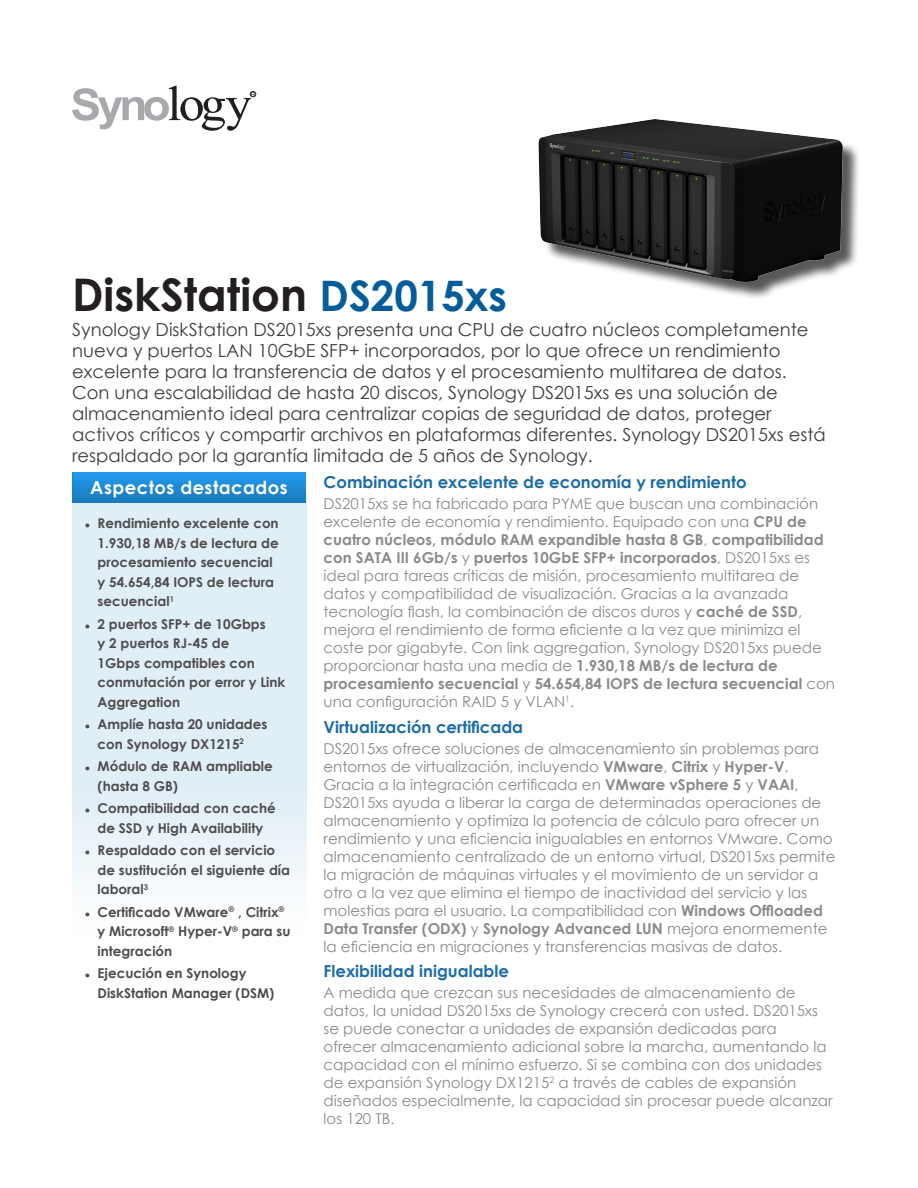
<style>
.page{position:relative;width:918px;height:1188px;background:#fff}
.page>*{position:absolute;margin:0;border:0;box-sizing:border-box;transform-origin:0 0}
.ChapterTitle{font:700 45px "Century Gothic";color:#231f20}
.ChapterTitleDesc{font:18px/21px "Century Gothic";color:#3e3e3f}
.ChapterTitleHighligh{font:700 18px "Century Gothic";letter-spacing:.025em;color:#fff}
.BodyHeading{font:700 16.5px "Century Gothic";color:#1d6ca5}
.BodyContent{font:15px/18px "Century Gothic";color:#8a8a8d}
.ChapterTitleBullet{font:700 13.5px/19.5px "Century Gothic";color:#4e4d4e}
.s1{font-size:42px;color:#045c9b}
.s2{font-family:"Arial";font-size:9px}
.s3{font-weight:700}
</style>
<div class="page">
<svg style="left:72px;top:86px;width:184px;height:45px"></svg>
<img style="left:72px;top:472px;width:234px;height:31px">
<div style="left:541px;top:121px;width:320px;height:179px;background:#231f20;opacity:.75"></div>
<img style="left:538px;top:119px;width:308px;height:171px">
<p class="ChapterTitle" style="left:72px;top:260px;width:436px">DiskStation <span class="s1">DS2015xs</span></p>
<p class="ChapterTitleDesc" style="left:72px;top:319px;width:755px">Synology DiskStation DS2015xs presenta una CPU de cuatro núcleos completamente nueva y puertos LAN 10GbE SFP+ incorporados, por lo que ofrece un rendimiento excelente para la transferencia de datos y el procesamiento multitarea de datos.<br>Con una escalabilidad de hasta 20 discos, Synology DS2015xs es una solución de almacenamiento ideal para centralizar copias de seguridad de datos, proteger activos críticos y compartir archivos en plataformas diferentes. Synology DS2015xs está respaldado por la garantía limitada de 5 años de Synology.</p>
<p class="ChapterTitleHighligh" style="left:90px;top:474px;width:199px">Aspectos destacados</p>
<p class="ChapterTitleBullet" style="left:98px;top:513px;width:183px;text-indent:-13px"><span class="s2">●</span> Rendimiento excelente con<br>1.930,18 MB/s de lectura de procesamiento secuencial y 54.654,84 IOPS de lectura secuencial<sup>1</sup></p>
<p class="ChapterTitleBullet" style="left:98px;top:614px;width:189px;text-indent:-13px"><span class="s2">●</span> 2 puertos SFP+ de 10Gbps<br>y 2 puertos RJ-45 de<br>1Gbps compatibles con conmutación por error y Link<br>Aggregation</p>
<p class="ChapterTitleBullet" style="left:98px;top:714px;width:171px;text-indent:-13px"><span class="s2">●</span> Amplíe hasta 20 unidades con Synology DX1215<sup>2</sup></p>
<p class="ChapterTitleBullet" style="left:98px;top:756px;width:177px;text-indent:-13px"><span class="s2">●</span> Módulo de RAM ampliable (hasta 8 GB)</p>
<p class="ChapterTitleBullet" style="left:85px;top:798px;width:192px;text-align:center"><span class="s2">●</span> Compatibilidad con caché de SSD y High Availability</p>
<p class="ChapterTitleBullet" style="left:98px;top:840px;width:194px;text-indent:-13px"><span class="s2">●</span> Respaldado con el servicio de sustitución el siguiente día laboral<sup>3</sup></p>
<p class="ChapterTitleBullet" style="left:98px;top:902px;width:195px;text-indent:-13px"><span class="s2">●</span> Certificado VMware<sup>®</sup> , Citrix<sup>® </sup>y Microsoft<sup>®</sup> Hyper-V<sup>®</sup> para su integración</p>
<p class="ChapterTitleBullet" style="left:98px;top:963px;width:178px;text-indent:-13px"><span class="s2">●</span> Ejecución en Synology<br>DiskStation Manager (DSM)</p>
<p class="BodyHeading" style="left:324px;top:469px;width:425px">Combinación excelente de economía y rendimiento</p>
<p class="BodyContent" style="left:324px;top:494px;width:513px">DS2015xs se ha fabricado para PYME que buscan una combinación excelente de economía y rendimiento. Equipado con una <span class="s3">CPU de cuatro núcleos, módulo RAM expandible hasta 8 GB</span>, <span class="s3">compatibilidad con SATA III 6Gb/s</span> y <span class="s3">puertos 10GbE SFP+ incorporados</span>, DS2015xs es ideal para tareas críticas de misión, procesamiento multitarea de datos y compatibilidad de visualización. Gracias a la avanzada tecnología flash, la combinación de discos duros y <span class="s3">caché de SSD</span>, mejora el rendimiento de forma eficiente a la vez que minimiza el coste por gigabyte. Con link aggregation, Synology DS2015xs puede proporcionar hasta una media de <span class="s3">1.930,18 MB/s de lectura de procesamiento secuencial</span> y <span class="s3">54.654,84 IOPS de lectura secuencial</span> con una configuración RAID 5 y VLAN<sup>1</sup>.</p>
<p class="BodyHeading" style="left:324px;top:714px;width:201px">Virtualización certificada</p>
<p class="BodyContent" style="left:324px;top:739px;width:513px">DS2015xs ofrece soluciones de almacenamiento sin problemas para entornos de virtualización, incluyendo <span class="s3">VMware</span>, <span class="s3">Citrix</span> y <span class="s3">Hyper-V</span>.<br>Gracia a la integración certificada en <span class="s3">VMware vSphere 5</span> y <span class="s3">VAAI</span>, DS2015xs ayuda a liberar la carga de determinadas operaciones de almacenamiento y optimiza la potencia de cálculo para ofrecer un rendimiento y una eficiencia inigualables en entornos VMware. Como almacenamiento centralizado de un entorno virtual, DS2015xs permite la migración de máquinas virtuales y el movimiento de un servidor a otro a la vez que elimina el tiempo de inactividad del servicio y las molestias para el usuario. La compatibilidad con <span class="s3">Windows Offloaded Data Transfer (ODX)</span> y <span class="s3">Synology Advanced LUN</span> mejora enormemente la eficiencia en migraciones y transferencias masivas de datos.</p>
<p class="BodyHeading" style="left:324px;top:958px;width:187px">Flexibilidad inigualable</p>
<p class="BodyContent" style="left:324px;top:983px;width:511px">A medida que crezcan sus necesidades de almacenamiento de datos, la unidad DS2015xs de Synology crecerá con usted. DS2015xs se puede conectar a unidades de expansión dedicadas para ofrecer almacenamiento adicional sobre la marcha, aumentando la capacidad con el mínimo esfuerzo. Si se combina con dos unidades de expansión Synology DX1215<sup>2</sup> a través de cables de expansión diseñados especialmente, la capacidad sin procesar puede alcanzar los 120 TB.</p>
</div>
